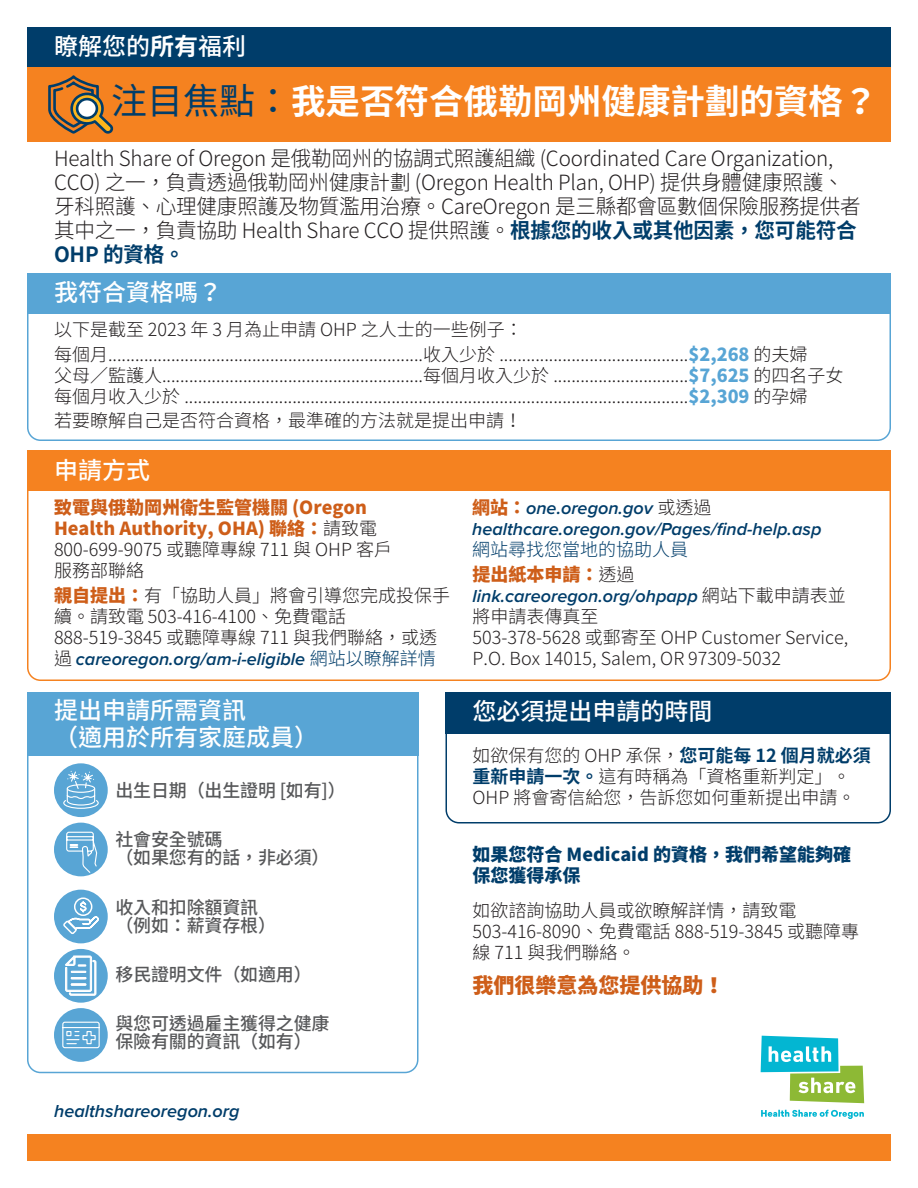
<style>
.page{position:relative;width:918px;height:1188px;background:#fff}
.page>*{position:absolute;margin:0;border:0;box-sizing:border-box;transform-origin:0 0}
.t1{font:700 34.5px "Noto Sans CJ Ktc";color:#fff}
.white_subhead{font:500 24px "Noto Sans CJ Ktc";color:#fff}
.text-FL{font:300 21px/24px "Noto Sans CJ Ktc";letter-spacing:-.01em;color:#231f20}
.text-2_FL_12_pt{font:900 21px "Noto Sans CJ Ktc";color:#ce5e19}
.text-2_FL_12_pt-2{font:300 18px/21px "Noto Sans CJ Ktc";color:#231f20}
.text3-ways_to_apply{font:italic 600 18px/21px "Proxima Nova";color:#003d6a}
.text3-ways_to_apply-2{font:900 18px/21px "Noto Sans CJ Ktc";color:#ce5e19}
.icon_text-grey{font:500 18px/18px "Noto Sans CJ Ktc";letter-spacing:-.01em;color:#57585a}
.text3-ways_to_apply-3{font:300 18px/21px "Noto Sans CJ Ktc";color:#231f20}
.text-2_FL_12_pt-3{font:900 18px/21px "Noto Sans CJ Ktc";color:#003d6a}
.s1{font-weight:700}
.s2{font-weight:400;font-size:36px;color:#003d6a}
.s3{font-weight:700;color:#003d6a}
.s4{font-weight:900;color:#58a5d5}
.s5{font-weight:300;color:#231f20}
.s6{font-weight:900;color:#ce5e19}
.s7{font-family:"Proxima Nova";font-weight:600;font-style:italic;color:#003d6a}
.s8{color:#003d6a}
.s9{font-family:"Noto Sans CJ Ktc";font-weight:900;font-style:normal;color:#ce5e19}
.s10{font-family:"Noto Sans CJ Ktc";font-weight:300;font-style:normal;color:#231f20}
.s11{font-family:"Noto Sans CJ Ktc";font-weight:300;font-style:normal}
</style>
<div class="page">
<div style="left:27px;top:290px;width:864px;height:151px;border:2px solid #58a5d5;border-radius:13px"></div>
<div style="left:27px;top:27px;width:864px;height:41px;background:#003d6a"></div>
<div style="left:27px;top:1134px;width:864px;height:27px;background:#f58220"></div>
<svg style="left:761px;top:1110px;width:103px;height:9px"></svg>
<svg style="left:761px;top:1036px;width:103px;height:67px"></svg>
<div style="left:27px;top:68px;width:864px;height:74px;background:#f58220"></div>
<svg style="left:48px;top:75px;width:66px;height:59px"></svg>
<div style="left:77px;top:99px;width:20px;height:19px;background:#fff;border-radius:50%"></div>
<div style="left:76px;top:98px;width:22px;height:21px;border:3px solid #003d6a;border-radius:50%"></div>
<div style="left:27px;top:450px;width:864px;height:41px;background:#f58220"></div>
<div style="left:27px;top:273px;width:864px;height:41px;background:#58a5d5"></div>
<div style="left:27px;top:710px;width:391px;height:363px;border:2px solid #58a5d5;border-radius:13px"></div>
<div style="left:446px;top:693px;width:445px;height:131px;border:2px solid #003d6a;border-radius:13px"></div>
<div style="left:446px;top:693px;width:445px;height:41px;background:#003d6a"></div>
<div style="left:27px;top:692px;width:391px;height:64px;background:#58a5d5"></div>
<div style="left:54px;top:823px;width:54px;height:53px;background:#58a5d5;border-radius:50%"></div>
<div style="left:54px;top:890px;width:54px;height:53px;background:#58a5d5;border-radius:50%"></div>
<div style="left:54px;top:949px;width:54px;height:54px;background:#58a5d5;border-radius:50%"></div>
<svg style="left:62px;top:831px;width:38px;height:165px"></svg>
<div style="left:54px;top:1008px;width:54px;height:54px;background:#58a5d5;border-radius:50%"></div>
<svg style="left:62px;top:1021px;width:38px;height:28px"></svg>
<div style="left:54px;top:763px;width:54px;height:54px;background:#58a5d5;border-radius:50%"></div>
<svg style="left:63px;top:770px;width:36px;height:39px"></svg>
<p class="white_subhead" style="left:54px;top:33px;width:193px">瞭解您的<span class="s1">所有</span>福利</p>
<p class="t1" style="left:111px;top:82px;width:768px"><span class="s2">注目焦點：</span>我是否符合俄勒岡州健康計劃的資格？</p>
<p class="text-FL" style="left:54px;top:147px;width:808px">Health Share of Oregon 是俄勒岡州的協調式照護組織 (Coordinated Care Organization, CCO) 之一，負責透過俄勒岡州健康計劃 (Oregon Health Plan, OHP) 提供身體健康照護、牙科照護、心理健康照護及物質濫用治療。CareOregon 是三縣都會區數個保險服務提供者其中之一，負責協助 Health Share CCO 提供照護。<span class="s3">根據您的收入或其他因素，您可能符合OHP 的資格。</span></p>
<p class="white_subhead" style="left:54px;top:279px;width:169px">我符合資格嗎？</p>
<p class="text-2_FL_12_pt-2" style="left:54px;top:319px;width:470px">以下是截至 2023 年 3 月為止申請 OHP 之人士的一些例子：</p>
<p class="text-2_FL_12_pt-2" style="left:54px;top:344px;width:755px">每個月......................................................................收入少於 ..........................................<span class="s4">$2,268</span> 的夫婦</p>
<p class="text-2_FL_12_pt-2" style="left:54px;top:365px;width:791px">父母／監護人..........................................................每個月收入少於 ..............................<span class="s4">$7,625</span> 的四名子女</p>
<p class="text-2_FL_12_pt-2" style="left:54px;top:386px;width:755px">每個月收入少於 ................................................................................................................<span class="s4">$2,309</span> 的孕婦</p>
<p class="text-2_FL_12_pt-2" style="left:54px;top:410px;width:469px">若要瞭解自己是否符合資格，最準確的方法就是提出申請！</p>
<p class="white_subhead" style="left:54px;top:457px;width:97px">申請方式</p>
<p class="text3-ways_to_apply-2" style="left:54px;top:497px;width:340px">致電與俄勒岡州衛生監管機關 (Oregon<br>Health Authority, OHA) 聯絡：<span class="s5">請致電<br>800-699-9075 或聽障專線 711 與 OHP 客戶服務部聯絡</span></p>
<p class="text-2_FL_12_pt-2" style="left:54px;top:585px;width:397px"><span class="s6">親自提出：</span>有「協助人員」將會引導您完成投保手續。請致電 503‑416‑4100、免費電話<br>888-519-3845 或聽障專線 711 與我們聯絡，或透過 <span class="s7">careoregon.org/am-i-eligible</span> <span class="s8">網站以瞭解詳情</span></p>
<p class="text3-ways_to_apply" style="left:472px;top:497px;width:351px"><span class="s9">網站：</span>one.oregon.gov <span class="s10">或透過</span>healthcare.oregon.gov/Pages/find-help.asp<span class="s11">網站尋找您當地的協助人員</span></p>
<p class="text3-ways_to_apply-2" style="left:472px;top:564px;width:163px">提出紙本申請：<span class="s5">透過</span></p>
<p class="text3-ways_to_apply" style="left:472px;top:585px;width:375px">link.careoregon.org/ohpapp <span class="s10">網站下載申請表並將申請表傳真至</span></p>
<p class="text3-ways_to_apply-3" style="left:472px;top:627px;width:377px">503-378-5628 或郵寄至 OHP Customer Service,<br>P.O. Box 14015, Salem, OR 97309-5032</p>
<p class="white_subhead" style="left:54px;top:697px;width:193px">提出申請所需資訊</p>
<p class="white_subhead" style="left:472px;top:698px;width:241px">您必須提出申請的時間</p>
<p class="white_subhead" style="left:54px;top:724px;width:265px">（適用於所有家庭成員）</p>
<p class="icon_text-grey" style="left:116px;top:782px;width:232px">出生日期（出生證明 [如有]）</p>
<p class="icon_text-grey" style="left:116px;top:831px;width:109px">社會安全號碼</p>
<p class="icon_text-grey" style="left:116px;top:849px;width:216px">（如果您有的話，非必須）</p>
<p class="icon_text-grey" style="left:116px;top:899px;width:162px">收入和扣除額資訊（例如：薪資存根）</p>
<p class="icon_text-grey" style="left:116px;top:966px;width:198px">移民證明文件（如適用）</p>
<p class="icon_text-grey" style="left:116px;top:1015px;width:216px">與您可透過雇主獲得之健康保險有關的資訊（如有）</p>
<p class="text-2_FL_12_pt-2" style="left:472px;top:745px;width:400px">如欲保有您的 OHP 承保，<span class="s3">您可能每 12 個月就必須重新申請一次。</span>這有時稱為「資格重新判定」。<br>OHP 將會寄信給您，告訴您如何重新提出申請。</p>
<p class="text-2_FL_12_pt-3" style="left:472px;top:844px;width:380px">如果您符合 Medicaid 的資格，我們希望能夠確保您獲得承保</p>
<p class="text-2_FL_12_pt-2" style="left:472px;top:900px;width:388px">如欲諮詢協助人員或欲瞭解詳情，請致電<br>503-416-8090、免費電話 888-519-3845 或聽障專線 711 與我們聯絡。</p>
<p class="text-2_FL_12_pt" style="left:472px;top:974px;width:253px">我們很樂意為您提供協助！</p>
<p class="text3-ways_to_apply" style="left:54px;top:1100px;width:187px">healthshareoregon.org</p>
</div>
